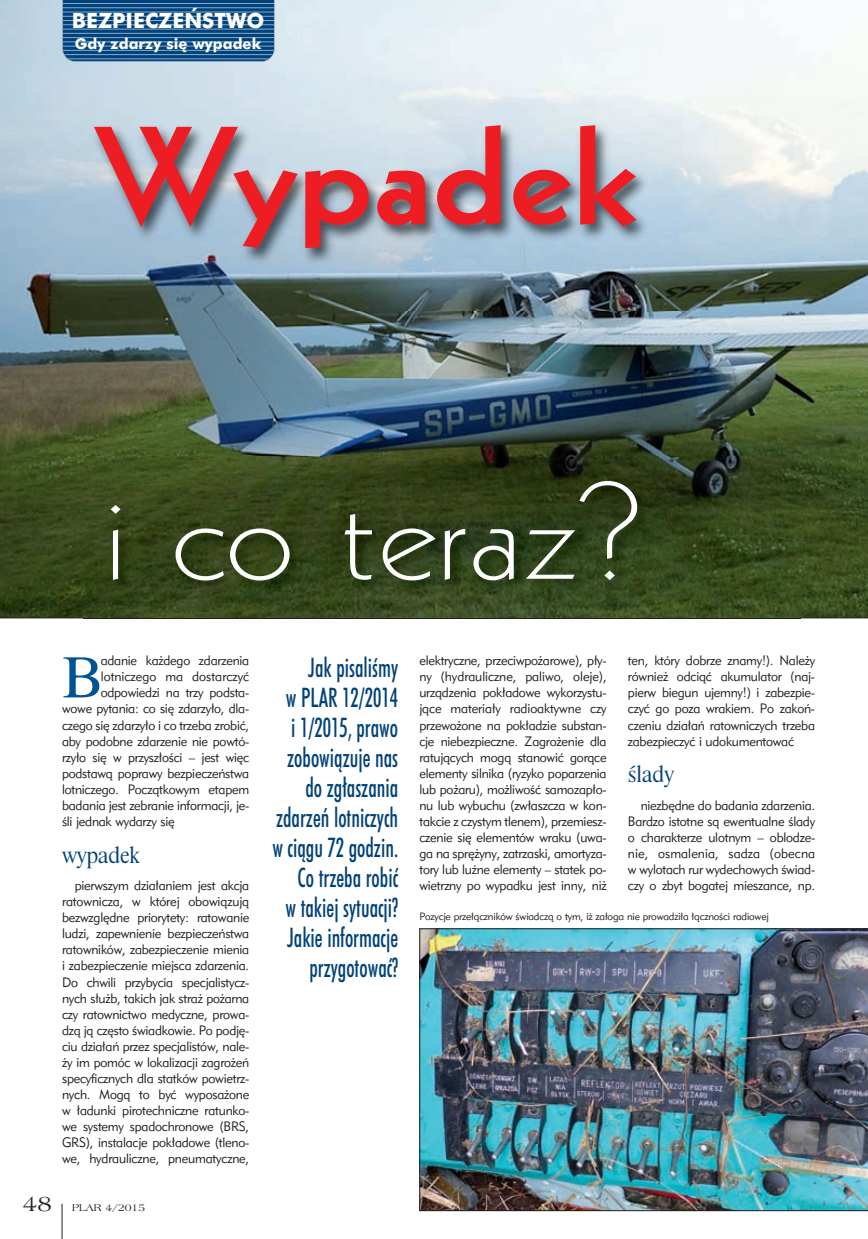
<style>
.page{position:relative;width:868px;height:1239px;background:#fff}
.page>*{position:absolute;margin:0;border:0;box-sizing:border-box;transform-origin:0 0}
.t1{font:135px "Geometric 231 Lt EU";color:#fff;scale:1.15 1}
.t2{font:700 135px "Geometric 231 EU";color:#ee1d23;scale:1.15 1}
.t3{font:57.9px "Dutch 801 EU";color:#005495}
.t4{font:27px/30px "Futura Md Cn EU";color:#004279;text-align:right;scale:.8 1}
.t5{font:22.5px "Dutch 801 Hd EU";letter-spacing:-.015em;color:#004279}
.t6{font:21px "Futura EU Bold OTF";color:#fff}
.t7{font:15px "Futura EU Bold OTF";color:#fff}
.t8{font:13.5px/16px "Geometric 415 Lt EU";letter-spacing:-.015em;color:#231f20;text-align:justify;scale:.95 1}
.t9{font:13.5px "Geometric 415 Lt EU";letter-spacing:.005em;color:#231f20;scale:.95 1}
.t10{font:10.5px "Geometric 415 Lt EU";letter-spacing:-.015em;color:#231f20}
.t11{font:10.5px "Americana EU";color:#231f20}
.s1{font-size:22.5px}
</style>
<div class="page">
<hr style="left:62px;top:1203px;width:1px;height:35px;background:#231f20">
<img style="left:0;top:0;width:867px;height:618px">
<svg style="left:62px;top:0;width:213px;height:62px"></svg>
<img style="left:419px;top:928px;width:448px;height:282px">
<img style="left:77px;top:99px;width:790px;height:212px">
<img style="left:83px;top:456px;width:717px;height:163px">
<img style="left:83px;top:617px;width:523px;height:1px">
<img style="left:628px;top:617px;width:172px;height:1px">
<svg style="left:606px;top:617px;width:22px;height:1px"></svg>
<h3 class="t6" style="left:72px;top:9px;width:194px">BEZPIECZEŃSTWO</h3>
<p class="t7" style="left:75px;top:35px;width:188px">Gdy zdarzy się wypadek</p>
<h1 class="t2" style="left:97px;top:98px;width:470px">Wypadek</h1>
<h1 class="t1" style="left:103px;top:445px;width:474px">i co teraz?</h1>
<h2 class="t3" style="left:62px;top:641px;width:41px">B</h2>
<p class="t8" style="left:101px;top:653px;width:158px">a da nie każ de go zda rze nia</p>
<p class="t9" style="left:101px;top:671px;width:158px">lot ni cze go ma do star czyć</p>
<p class="t8" style="left:101px;top:685px;width:158px">od po wie dzi na trzy pod sta -</p>
<p class="t8" style="left:62px;top:702px;width:198px">wo we py ta nia: co się zda rzy ło, dla -</p>
<p class="t8" style="left:62px;top:718px;width:198px">cze go się zda rzy ło i co trze ba zro bić,</p>
<p class="t8" style="left:62px;top:734px;width:198px">aby po dob ne zda rze nie nie po wtó -</p>
<p class="t8" style="left:62px;top:750px;width:198px">rzy ło się w przy szło ści – jest więc</p>
<p class="t8" style="left:62px;top:766px;width:198px">pod sta wą po pra wy bez pie czeń stwa</p>
<p class="t8" style="left:62px;top:782px;width:198px">lot ni cze go. Po cząt ko wym eta pem</p>
<p class="t8" style="left:62px;top:798px;width:198px">ba da nia jest ze bra nie in for ma cji, je -</p>
<p class="t8" style="left:62px;top:814px;width:120px">śli jed nak wy da rzy się</p>
<h3 class="t5" style="left:62px;top:845px;width:79px">wy pa dek</h3>
<p class="t8" style="left:62px;top:878px;width:198px;text-indent:13px">pierw szym dzia ła niem jest ak cja ra tow ni cza, w któ rej obo wią zu ją bez względ ne prio ry te ty: ra to wa nie lu dzi, za pew nie nie bez pie czeń stwa ra tow ni ków, za bez pie cze nie mie nia i za bez pie cze nie miej sca zda rze nia.<br>Do chwi li przy by cia spe cja li stycz - nych służb, ta kich jak straż po żar na czy ra tow nic two me dycz ne, pro wa - dzą ją czę sto świad ko wie. Po pod ję - ciu dzia łań przez spe cja li stów, na le - ży im po móc w lo ka li za cji za gro żeń spe cy ficz nych dla stat ków po wietrz - nych. Mo gą to być wy po sa żo ne w ła dun ki pi ro tech nicz ne ra tun ko - we sys te my spa do chro no we (BRS, GRS), in sta la cje po kła do we (tle no - we, hy drau licz ne, pneu ma tycz ne,</p>
<p class="t11" style="left:23px;top:1203px;width:124px"><span class="s1">48</span> PLAR 4/2015</p>
<h3 class="t4" style="left:272px;top:653px;width:159px">Jak pisaliśmy<br>w PLAR 12/2014<br>i 1/2015, prawo zobowiązuje nas do zgłaszania zdarzeń lotniczych w ciągu 72 godzin.<br>Co trzeba robić<br>w takiej sytuacji?<br>Jakie informacje przygotować?</h3>
<p class="t8" style="left:419px;top:653px;width:198px">elek trycz ne, prze ciw po ża ro we), pły - ny (hy drau licz ne, pa li wo, ole je), urzą dze nia po kła do we wy ko rzy stu - ją ce ma te ria ły ra dio ak tyw ne czy prze wo żo ne na po kła dzie sub stan - cje nie bez piecz ne. Za gro że nie dla ra tu ją cych mo gą sta no wić go rą ce ele men ty sil ni ka (ry zy ko po pa rze nia lub po ża ru), moż li wość sa mo za pło - nu lub wy bu chu (zwłasz cza w kon - tak cie z czy stym tle nem), prze miesz - cze nie się ele men tów wra ku (uwa - ga na sprę ży ny, za trza ski, amor ty za - to ry lub luź ne ele men ty – sta tek po - wietrz ny po wy pad ku jest in ny, niż</p>
<p class="t8" style="left:627px;top:653px;width:198px">ten, któ ry do brze zna my!). Na le ży rów nież od ciąć aku mu la tor (naj - pierw bie gun ujem ny!) i za bez pie - czyć go po za wra kiem. Po za koń - cze niu dzia łań ra tow ni czych trze ba za bez pie czyć i udo ku men to wać</p>
<h3 class="t5" style="left:628px;top:765px;width:48px">śla dy</h3>
<p class="t8" style="left:628px;top:798px;width:198px;text-indent:13px">nie zbęd ne do ba da nia zda rze nia.<br>Bar dzo istot ne są ewen tu al ne śla dy o cha rak te rze ulot nym – ob lo dze - nie, osma le nia, sa dza (obec na w wy lo tach rur wy de cho wych świad - czy o zbyt bo ga tej mie szan ce, np.</p>
<p class="t10" style="left:419px;top:912px;width:351px">Pozycje przełączników świadczą o tym, iż załoga nie prowadziła łączności radiowej</p>
</div>
